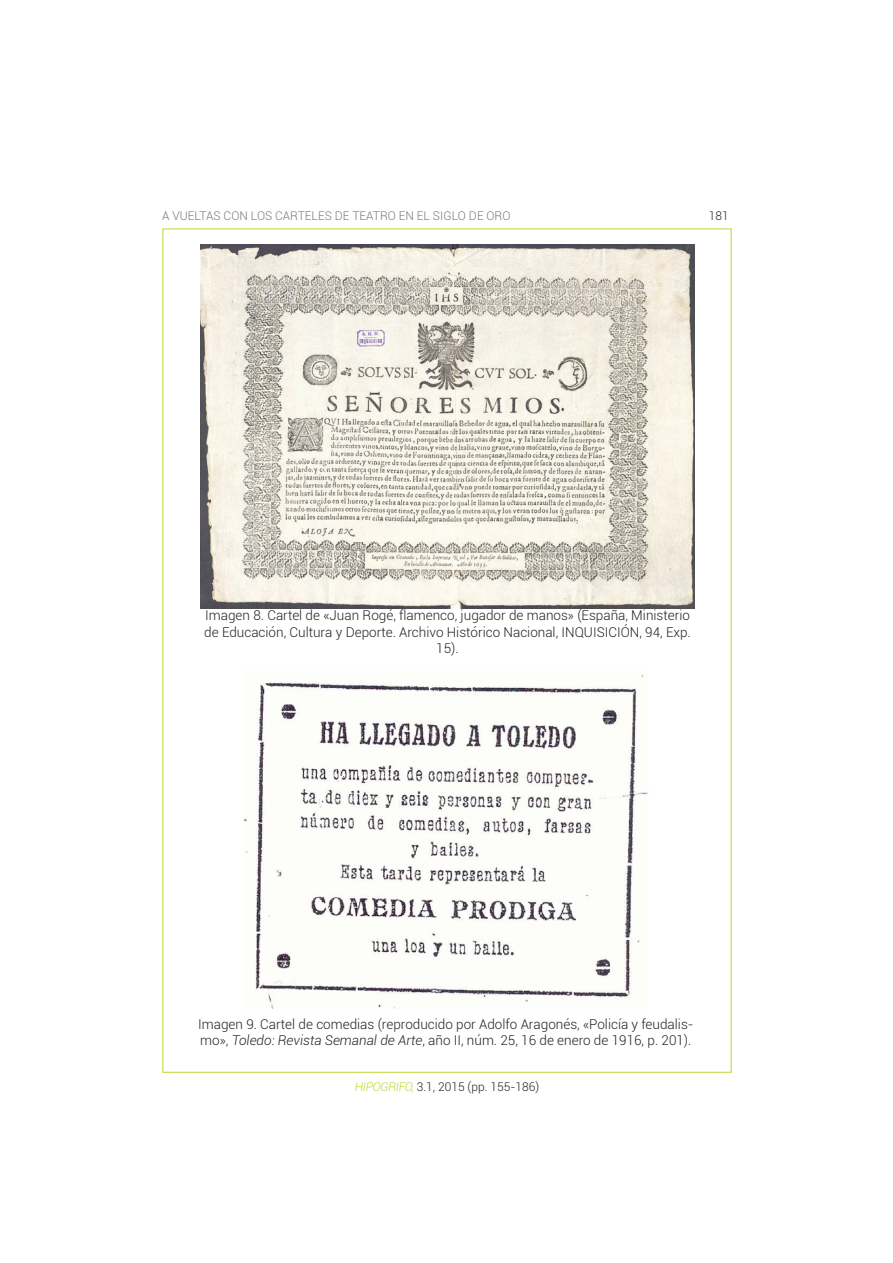
<style>
.page{position:relative;width:893px;height:1263px;background:#fff}
.page>*{position:absolute;margin:0;border:0;box-sizing:border-box;transform-origin:0 0}
.t1{font:300 13.5px/16.2px "Roboto";color:#231f20;text-align:center}
.t2{font:300 12px "Roboto";color:#76787b}
.t3{font:300 12px "Roboto";color:#231f20}
.s1{font-style:italic}
.s2{font-style:italic;color:#bed630}
</style>
<div class="page">
<img style="left:201px;top:244px;width:493px;height:364px">
<img style="left:243px;top:675px;width:405px;height:333px">
<p class="t2" style="left:162px;top:207px;width:26px">A vueltas</p>
<p class="t2" style="left:224px;top:207px;width:9px">con</p>
<p class="t2" style="left:251px;top:207px;width:8px">los</p>
<p class="t2" style="left:275px;top:207px;width:8px">carteles</p>
<p class="t2" style="left:335px;top:207px;width:26px">de teatro</p>
<p class="t2" style="left:399px;top:207px;width:49px">en el Siglo</p>
<p class="t2" style="left:469px;top:207px;width:32px">de Oro</p>
<p class="t3" style="left:709px;top:207px;width:21px">181</p>
<p class="t1" style="left:204px;top:607px;width:488px">Imagen 8. Cartel de «Juan Rogé, flamenco, jugador de manos» (España, Ministerio de Educación, Cultura y Deporte. Archivo Histórico Nacional, INQUISICIÓN, 94, Exp.<br>15).</p>
<p class="t1" style="left:198px;top:1015px;width:497px;text-align:left">Imagen 9. Cartel de comedias (reproducido por Adolfo Aragonés, «Policía y feudalis&shy;mo», <span class="s1">Toledo: Revista Semanal de Arte</span>, año II, núm. 25, 16 de enero de 1916, p. 201).</p>
<p class="t3" style="left:355px;top:1078px;width:186px"><span class="s2">HIPOGRIFO,</span> 3.1, 2015 (pp. 155-186)</p>
</div>
